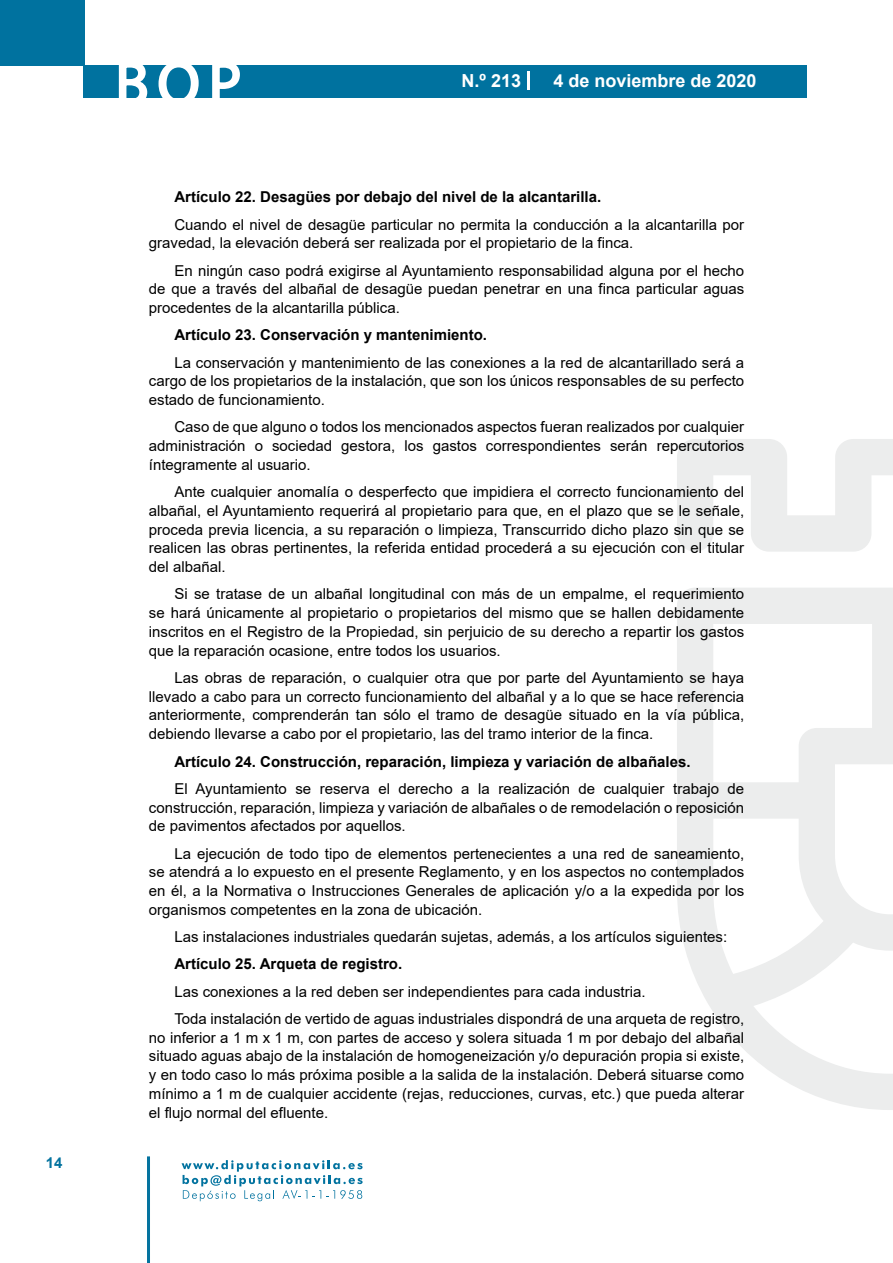
<style>
.page{position:relative;width:893px;height:1263px;background:#fff}
.page>*{position:absolute;margin:0;border:0;box-sizing:border-box;transform-origin:0 0}
.t1{font:500 61.5px "Avant Garde";color:#fff}
.t2{font:700 18px "Arial";color:#fff}
.t3{font:15px/18.8px "Arial";color:#000;text-align:justify}
.t4{font:700 15px "Arial";color:#000}
.t5{font:700 15px "Arial";color:#04739f}
</style>
<div class="page">
<div style="left:0;top:0;width:85px;height:65px;background:#00729f"></div>
<div style="left:84px;top:65px;width:723px;height:33px;background:#00729f"></div>
<svg style="left:118px;top:65px;width:30px;height:33px"></svg>
<svg style="left:158px;top:65px;width:41px;height:33px"></svg>
<svg style="left:212px;top:65px;width:28px;height:33px"></svg>
<svg style="left:182px;top:1160px;width:181px;height:41px"></svg>
<hr style="left:147px;top:1156px;width:3px;height:107px;background:#04739f">
<svg style="left:528px;top:71px;width:2px;height:19px"></svg>
<svg style="left:677px;top:439px;width:216px;height:671px"></svg>
<p class="t5" style="left:46px;top:1152px;width:18px">14</p>
<h1 class="t1" style="left:115px;top:46px;width:128px">BOP</h1>
<p class="t2" style="left:462px;top:68px;width:61px">N.º 213</p>
<p class="t2" style="left:553px;top:68px;width:205px">4 de noviembre de 2020</p>
<p class="t4" style="left:174px;top:187px;width:428px">Artículo 22. Desagües por debajo del nivel de la alcantarilla.</p>
<p class="t3" style="left:149px;top:215px;width:597px;text-indent:26px">Cuando el nivel de desagüe particular no permita la conducción a la alcantarilla por gravedad, la elevación deberá ser realizada por el propietario de la finca.</p>
<p class="t3" style="left:149px;top:261px;width:597px;text-indent:26px">En ningún caso podrá exigirse al Ayuntamiento responsabilidad alguna por el hecho de que a través del albañal de desagüe puedan penetrar en una finca particular aguas procedentes de la alcantarilla pública.</p>
<p class="t4" style="left:174px;top:325px;width:314px">Artículo 23. Conservación y mantenimiento.</p>
<p class="t3" style="left:149px;top:353px;width:597px;text-indent:26px">La conservación y mantenimiento de las conexiones a la red de alcantarillado será a cargo de los propietarios de la instalación, que son los únicos responsables de su perfecto estado de funcionamiento.</p>
<p class="t3" style="left:149px;top:418px;width:597px;text-indent:26px">Caso de que alguno o todos los mencionados aspectos fueran realizados por cualquier administración o sociedad gestora, los gastos correspondientes serán repercutorios íntegramente al usuario.</p>
<p class="t3" style="left:149px;top:482px;width:597px;text-indent:26px">Ante cualquier anomalía o desperfecto que impidiera el correcto funcionamiento del albañal, el Ayuntamiento requerirá al propietario para que, en el plazo que se le señale, proceda previa licencia, a su reparación o limpieza, Transcurrido dicho plazo sin que se realicen las obras pertinentes, la referida entidad procederá a su ejecución con el titular del albañal.</p>
<p class="t3" style="left:149px;top:585px;width:597px;text-indent:26px">Si se tratase de un albañal longitudinal con más de un empalme, el requerimiento se hará únicamente al propietario o propietarios del mismo que se hallen debidamente inscritos en el Registro de la Propiedad, sin perjuicio de su derecho a repartir los gastos que la reparación ocasione, entre todos los usuarios.</p>
<p class="t3" style="left:149px;top:668px;width:597px;text-indent:26px">Las obras de reparación, o cualquier otra que por parte del Ayuntamiento se haya llevado a cabo para un correcto funcionamiento del albañal y a lo que se hace referencia anteriormente, comprenderán tan sólo el tramo de desagüe situado en la vía pública, debiendo llevarse a cabo por el propietario, las del tramo interior de la finca.</p>
<p class="t4" style="left:174px;top:751px;width:518px">Artículo 24. Construcción, reparación, limpieza y variación de albañales.</p>
<p class="t3" style="left:149px;top:779px;width:597px;text-indent:26px">El Ayuntamiento se reserva el derecho a la realización de cualquier trabajo de construcción, reparación, limpieza y variación de albañales o de remodelación o reposición de pavimentos afectados por aquellos.</p>
<p class="t3" style="left:149px;top:844px;width:597px;text-indent:26px">La ejecución de todo tipo de elementos pertenecientes a una red de saneamiento, se atendrá a lo expuesto en el presente Reglamento, y en los aspectos no contemplados en él, a la Normativa o Instrucciones Generales de aplicación y/o a la expedida por los organismos competentes en la zona de ubicación.</p>
<p class="t3" style="left:174px;top:927px;width:554px">Las instalaciones industriales quedarán sujetas, además, a los artículos siguientes:</p>
<p class="t4" style="left:174px;top:953px;width:229px">Artículo 25. Arqueta de registro.</p>
<p class="t3" style="left:174px;top:977px;width:571px;line-height:27.3px">Las conexiones a la red deben ser independientes para cada industria.<br>Toda instalación de vertido de aguas industriales dispondrá de una arqueta de registro,</p>
<p class="t3" style="left:149px;top:1028px;width:597px">no inferior a 1 m x 1 m, con partes de acceso y solera situada 1 m por debajo del albañal situado aguas abajo de la instalación de homogeneización y/o depuración propia si existe, y en todo caso lo más próxima posible a la salida de la instalación. Deberá situarse como mínimo a 1 m de cualquier accidente (rejas, reducciones, curvas, etc.) que pueda alterar el flujo normal del efluente.</p>
</div>
